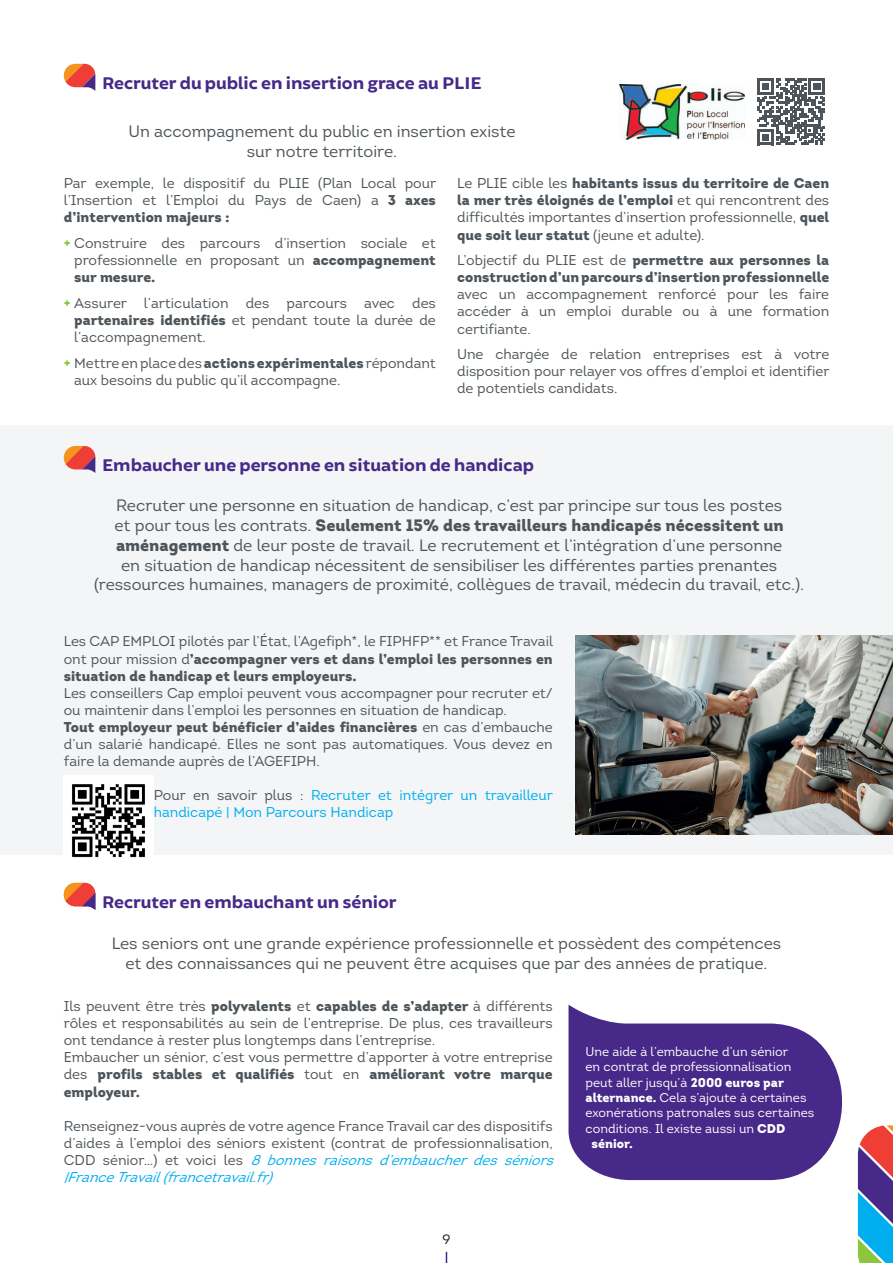
<style>
.page{position:relative;width:893px;height:1263px;background:#fff}
.page>*{position:absolute;margin:0;border:0;box-sizing:border-box;transform-origin:0 0}
.t1{font:700 18px "Brocha";color:#462988}
.t2{font:16.5px/19.8px "Intro";color:#4e555a;text-align:center}
.t3{font:14.25px/17.1px "Intro";color:#4e555a;text-align:justify}
.t4{font:900 14.25px/17.1px "Intro";color:#4e555a}
.t5{font:14.25px/17.1px "Intro";color:#00aeef}
.t6{font:13.5px "Intro";color:#231f20}
.t7{font:12.75px "Intro";color:#fff}
.t8{font:900 12.75px "Intro";color:#fff}
.s1{font-weight:900}
.s2{font-weight:900;font-size:13.5px;color:#8bc63e}
.s3{font-weight:400}
.s4{color:#4e555a}
.s5{font-style:italic;color:#00aeef}
</style>
<div class="page">
<div style="left:0;top:425px;width:893px;height:429px;background:#f4f5f6"></div>
<svg style="left:64px;top:64px;width:31px;height:27px"></svg>
<svg style="left:64px;top:446px;width:31px;height:27px"></svg>
<svg style="left:64px;top:883px;width:31px;height:27px"></svg>
<svg style="left:757px;top:78px;width:68px;height:67px"></svg>
<img style="left:619px;top:85px;width:126px;height:54px">
<img style="left:575px;top:636px;width:318px;height:198px">
<svg style="left:568px;top:1005px;width:290px;height:175px;fill:#462988"></svg>
<img style="left:64px;top:776px;width:90px;height:82px">
<svg style="left:858px;top:1125px;width:35px;height:138px;background:#6c779e"></svg>
<p class="t1" style="left:102px;top:72px;width:381px">Recruter du public en insertion grace au PLIE</p>
<p class="t2" style="left:128px;top:121px;width:389px">Un accompagnement du public en insertion existe sur notre territoire.</p>
<p class="t3" style="left:64px;top:175px;width:374px">Par exemple, le dispositif du PLIE (Plan Local pour l’Insertion et l’Emploi du Pays de Caen) a <span class="s1">3 axes d’intervention majeurs :</span></p>
<p class="t3" style="left:74px;top:235px;width:363px;text-indent:-10px"><span class="s2">+</span> Construire des parcours d’insertion sociale et professionnelle en proposant un <span class="s1">accompagnement sur mesure.</span></p>
<p class="t3" style="left:74px;top:294px;width:363px;text-indent:-10px"><span class="s2">+</span> Assurer l’articulation des parcours avec des <span class="s1">partenaires identifiés</span> et pendant toute la durée de l’accompagnement.</p>
<p class="t3" style="left:74px;top:354px;width:363px;text-indent:-10px"><span class="s2">+</span> Mettre en place des <span class="s1">actions expérimentales</span> répondant aux besoins du public qu’il accompagne.</p>
<p class="t3" style="left:457px;top:175px;width:374px">Le PLIE cible les <span class="s1">habitants issus du territoire de Caen la mer très éloignés de l’emploi</span> et qui rencontrent des difficultés importantes d’insertion professionnelle, <span class="s1">quel que soit leur statut</span> (jeune et adulte).</p>
<p class="t4" style="left:457px;top:251px;width:374px"><span class="s3">L’objectif du PLIE est de</span> permettre aux personnes la construction d’un parcours d’insertionprofessionnelle</p>
<p class="t3" style="left:457px;top:286px;width:374px">avec un accompagnement renforcé pour les faire accéder à un emploi durable ou à une formation certifiante.</p>
<p class="t3" style="left:457px;top:346px;width:374px">Une chargée de relation entreprises est à votre disposition pour relayer vos offres d’emploi et identifier de potentiels candidats.</p>
<p class="t1" style="left:102px;top:454px;width:434px">Embaucher une personne en situation de handicap</p>
<p class="t2" style="left:94px;top:495px;width:711px">Recruter une personne en situation de handicap, c’est par principe sur tous les postes<br>et pour tous les contrats. <span class="s1">Seulement 15% des travailleurs handicapés nécessitent un aménagement</span> de leur poste de travail. Le recrutement et l’intégration d’une personne<br>en situation de handicap nécessitent de sensibiliser les différentes parties prenantes (ressources humaines, managers de proximité, collègues de travail, médecin du travail, etc.).</p>
<p class="t4" style="left:64px;top:633px;width:491px;text-align:justify"><span class="s3">Les CAP EMPLOI pilotés par l’État, l’Agefiph*, le FIPHFP** et France Travail ont pour mission d</span>’accompagner vers et dans l’emploi les personnes en situation de handicap et leurs employeurs.</p>
<p class="t3" style="left:64px;top:684px;width:490px;text-align:left">Les conseillers Cap emploi peuvent vous accompagner pour recruter et/ ou maintenir dans l’emploi les personnes en situation de handicap.<br><span class="s1">Tout employeur peut bénéficier d’aides financières</span> en cas d’embauche d’un salarié handicapé. Elles ne sont pas automatiques. Vous devez en faire la demande auprès de l’AGEFIPH.</p>
<p class="t5" style="left:154px;top:787px;width:401px"><span class="s4">Pour en savoir plus :</span> Recruter et intégrer un travailleur handicapé | Mon Parcours Handicap</p>
<p class="t1" style="left:102px;top:891px;width:296px">Recruter en embauchant un sénior</p>
<p class="t2" style="left:112px;top:933px;width:671px">Les seniors ont une grande expérience professionnelle et possèdent des compétences et des connaissances qui ne peuvent être acquises que par des années de pratique.</p>
<p class="t3" style="left:64px;top:998px;width:490px;text-align:left">Ils peuvent être très <span class="s1">polyvalents</span> et <span class="s1">capables de s’adapter</span> à différents rôles et responsabilités au sein de l’entreprise. De plus, ces travailleurs ont tendance à rester plus longtemps dans l’entreprise.<br>Embaucher un sénior, c’est vous permettre d’apporter à votre entreprise des <span class="s1">profils stables et qualifiés</span> tout en <span class="s1">améliorant votre marque employeur.</span></p>
<p class="t3" style="left:64px;top:1117px;width:497px;text-align:left">Renseignez-vous auprès de votre agence France Travail car des dispositifs d’aides à l’emploi des séniors existent (contrat de professionnalisation, C D D s é n i o r … ) e t v o i c i l e s <span class="s5">8 bonnes raisons d’embaucherdes séniors |FranceTravail(francetravail.fr)</span></p>
<p class="t6" style="left:443px;top:1231px;width:9px">9</p>
<p class="t7" style="left:585px;top:1044px;width:204px">Une aide à l’embauche d’un sénior</p>
<p class="t7" style="left:585px;top:1059px;width:207px">en contrat de professionnalisation</p>
<p class="t7" style="left:585px;top:1074px;width:200px">peut aller jusqu’à <span class="s1">2000 euros par</span></p>
<p class="t7" style="left:585px;top:1090px;width:222px"><span class="s1">alternance.</span> Cela s’ajoute à certaines</p>
<p class="t7" style="left:585px;top:1105px;width:230px">exonérations patronales sus certaines</p>
<p class="t7" style="left:585px;top:1120px;width:201px">conditions. Il existe aussi un <span class="s1">CDD</span></p>
<p class="t8" style="left:591px;top:1135px;width:43px">sénior.</p>
</div>
